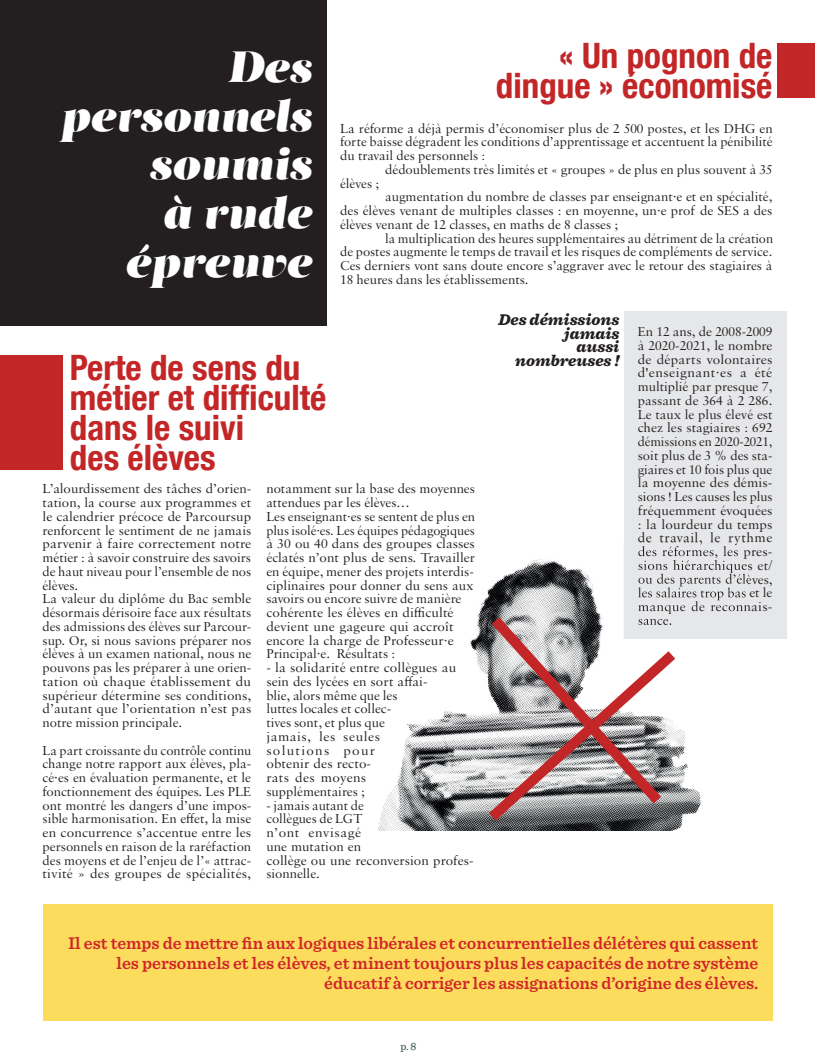
<style>
.page{position:relative;width:815px;height:1063px;background:#fff}
.page>*{position:absolute;margin:0;border:0;box-sizing:border-box;transform-origin:0 0}
.t1{font:43.75px/48.8px "Salome Italic 0 wt";color:#fff;text-align:right}
.t2{font:700 condensed 35px/30px "Helvetica Neue LT Com";color:#c32627;text-align:right}
.t3{font:600 17.5px/20px "Sentinel";color:#d1232a;text-align:right}
.t4{font:italic 900 16.25px/13.8px "Sentinel";color:#231f20;text-align:right}
.t5{font:13.75px/13.8px "Sabon MT Pro";color:#231f20;text-align:justify}
.t6{font:11.25px "Sentinel";color:#2a4d4b}
</style>
<div class="page">
<div style="left:0;top:0;width:326px;height:326px;background:#231f20"></div>
<div style="left:624px;top:312px;width:163px;height:327px;background:#e6e7e9"></div>
<div style="left:43px;top:904px;width:729px;height:116px;background:#fbdc5c"></div>
<img style="left:477px;top:559px;width:124px;height:66px">
<img style="left:470px;top:625px;width:19px;height:41px">
<img style="left:378px;top:666px;width:323px;height:165px">
<img style="left:638px;top:546px;width:110px;height:68px">
<div style="left:0;top:355px;width:62px;height:115px;background:#c32627"></div>
<svg style="left:489px;top:617px;width:186px;height:203px"></svg>
<div style="left:777px;top:43px;width:38px;height:55px;background:#c32627"></div>
<h1 class="t1" style="left:61px;top:42px;width:253px">Des personnels soumis<br>à rude épreuve</h1>
<h2 class="t2" style="left:496px;top:40px;width:278px">« Un pognon de dingue » économisé</h2>
<p class="t5" style="left:340px;top:121px;width:434px">La réforme a déjà permis d’économiser plus de 2 500 postes, et les DHG en forte baisse dégradent les conditions d’apprentissage et accentuent la pénibilité du travail des personnels :</p>
<p class="t5" style="left:385px;top:162px;width:389px">dédoublements très limités et « groupes » de plus en plus souvent à 35</p>
<p class="t5" style="left:340px;top:176px;width:41px">élèves ;</p>
<p class="t5" style="left:340px;top:190px;width:434px;text-indent:45px">augmentation du nombre de classes par enseignant·e et en spécialité, des élèves venant de multiples classes : en moyenne, un·e prof de SES a des élèves venant de 12 classes, en maths de 8 classes ;</p>
<p class="t5" style="left:340px;top:231px;width:435px;text-indent:45px">la multiplication des heures supplémentaires au détriment de la création de postes augmente le temps de travail et les risques de compléments de service.<br>Ces derniers vont sans doute encore s’aggraver avec le retour des stagiaires à 18 heures dans les établissements.</p>
<h2 class="t2" style="left:70px;top:352px;width:258px;text-align:left">Perte de sens du métier et difficulté dans le suivi<br>des élèves</h2>
<p class="t5" style="left:43px;top:482px;width:210px;text-align:left">L’alourdissement des tâches d’orien&shy;tation, la course aux programmes et le calendrier précoce de Parcoursup renforcent le sentiment de ne jamais parvenir à faire correctement notre métier : à savoir construire des savoirs de haut niveau pour l’ensemble de nos élèves.<br>La valeur du diplôme du Bac semble désormais dérisoire face aux résultats des admissions des élèves sur Parcour&shy;sup. Or, si nous savions préparer nos élèves à un examen national, nous ne pouvons pas les préparer à une orien&shy;tation où chaque établissement du supérieur détermine ses conditions, d’autant que l’orientation n’est pas notre mission principale.</p>
<p class="t5" style="left:43px;top:743px;width:210px">La part croissante du contrôle continu change notre rapport aux élèves, pla&shy;cé·es en évaluation permanente, et le fonctionnement des équipes. Les PLE ont montré les dangers d’une impos&shy;sible harmonisation. En effet, la mise en concurrence s’accentue entre les personnels en raison de la raréfaction des moyens et de l’enjeu de l’« attrac&shy;tivité » des groupes de spécialités,</p>
<p class="t5" style="left:266px;top:482px;width:210px;text-align:left">notamment sur la base des moyennes attendues par les élèves…<br>Les enseignant·es se sentent de plus en plus isolé·es. Les équipes pédagogiques à 30 ou 40 dans des groupes classes éclatés n’ont plus de sens. Travailler en équipe, mener des projets interdis&shy;ciplinaires pour donner du sens aux savoirs ou encore suivre de manière cohérente les élèves en difficulté devient une gageure qui accroît encore la charge de Professeur·e Principal·e. Résultats :</p>
<p class="t5" style="left:266px;top:660px;width:191px;text-align:left">- la solidarité entre collègues au sein des lycées en sort affai-<br>blie, alors même que les<br>luttes locales et collec-<br>tives sont, et plus que<br>jamais, les seules<br>solutions pour<br>obtenir des recto-<br>rats des moyens supplémentaires ;</p>
<p class="t5" style="left:266px;top:798px;width:209px;text-align:left">- jamais autant de<br>collègues de LGT<br>n’ont envisagé<br>une mutation en<br>collège ou une reconversion profes&shy;sionnelle.</p>
<p class="t4" style="left:498px;top:312px;width:122px">Des démissions jamais<br>aussi nombreuses !</p>
<p class="t5" style="left:638px;top:324px;width:136px">En 12 ans, de 2008-2009 à 2020-2021, le nombre de départs volontaires d'enseignant·es a été multiplié par presque 7, passant de 364 à 2 286.<br>Le taux le plus élevé est chez les stagiaires : 692 démissions en 2020-2021, soit plus de 3 % des sta&shy;giaires et 10 fois plus que la moyenne des démis&shy;sions ! Les causes les plus fréquemment évoquées : la lourdeur du temps de travail, le rythme</p>
<p class="t3" style="left:68px;top:933px;width:692px">Il est temps de mettre fin aux logiques libérales et concurrentielles délétères qui cassent les personnels et les élèves, et minent toujours plus les capacités de notre système éducatif à corriger les assignations d’origine des élèves.</p>
<p class="t6" style="left:400px;top:1038px;width:18px">p. 8</p>
</div>
